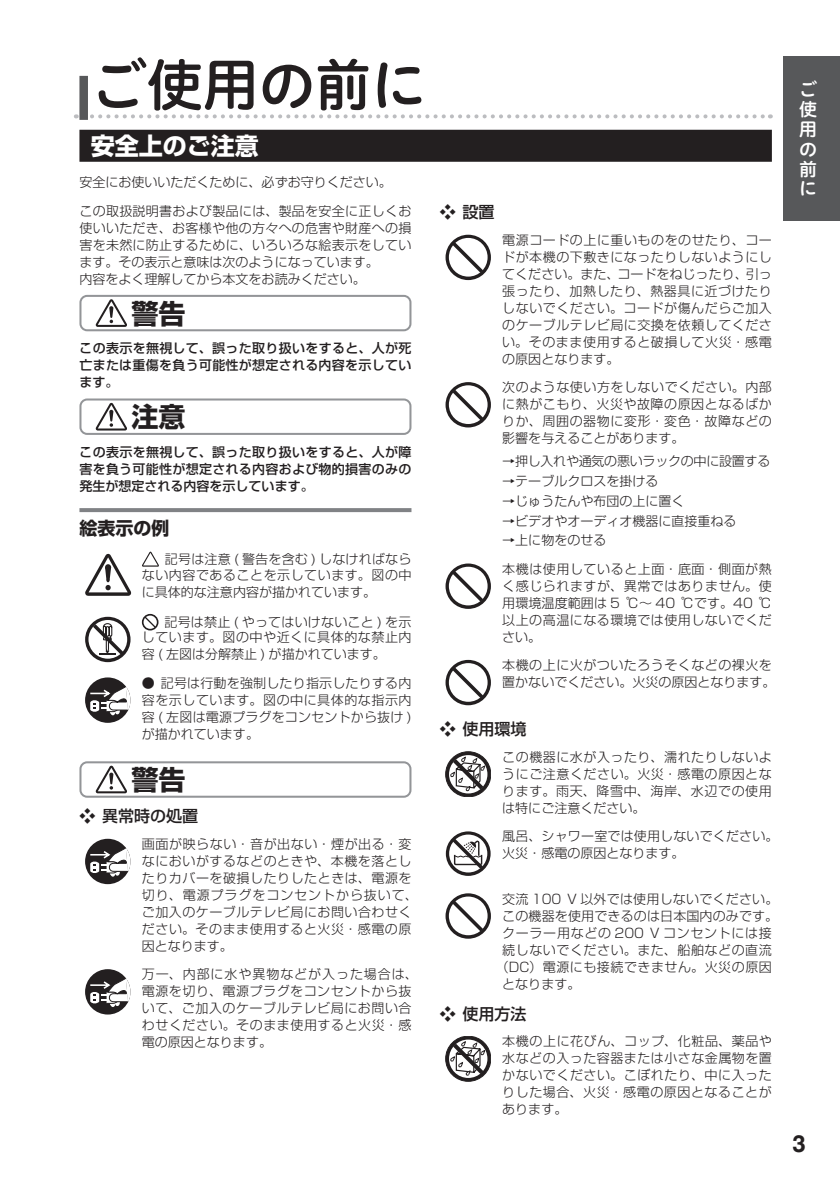
<style>
.page{position:relative;width:840px;height:1191px;background:#fff}
.page>*{position:absolute;margin:0;border:0;box-sizing:border-box;transform-origin:0 0}
.t1{font:56px "Hiragino UD Sans R Std N W6";color:#231f20}
.t2{font:27px "Shin Go Pro Bold 90 msp RKSJ H";color:#231f20}
.t3{font:700 24px "Shin Go Pro";color:#fff}
.t4{font:700 24px "Helvetica LT";color:#231f20}
.t5{font:18px/19.8px "Hiragino UD Sans R Std N W6";color:#fff;text-align:justify}
.t6{font:700 18px "Shin Go Pro";color:#231f20}
.t7{font:500 16px "Shin Go Pro";color:#231f20}
.t8{font:300 13px/17px "Shin Go Pro";letter-spacing:.04em;color:#231f20;text-align:justify}
.t9{font:500 13px/17px "Shin Go Pro";letter-spacing:.02em;color:#231f20;text-align:justify}
.t10{font:300 13px/17px "Shin Go Pro";letter-spacing:.02em;color:#231f20}
.t11{font:300 13px "Shin Go Pro";color:#231f20}
.t12{font:300 13px/17px "Shin Go Pro";letter-spacing:.01em;color:#231f20}
.t13{font:300 13px "Shin Go Pro";letter-spacing:-.02em;color:#231f20}
.t14{font:300 13px "Shin Go Pro";letter-spacing:.015em;color:#231f20}
</style>
<div class="page">
<div style="left:782px;top:57px;width:57px;height:164px;background:#57585a"></div>
<svg style="left:90px;top:114px;width:680px;height:4px"></svg>
<div style="left:79px;top:76px;width:9px;height:44px;background:#57585a"></div>
<div style="left:79px;top:130px;width:692px;height:32px;background:#231f20"></div>
<svg style="left:79px;top:508px;width:332px;height:4px"></svg>
<svg style="left:79px;top:295px;width:332px;height:36px"></svg>
<svg style="left:79px;top:398px;width:332px;height:37px"></svg>
<svg style="left:142px;top:551px;width:17px;height:15px"></svg>
<svg style="left:142px;top:614px;width:16px;height:16px"></svg>
<svg style="left:143px;top:615px;width:14px;height:14px"></svg>
<svg style="left:79px;top:761px;width:332px;height:36px"></svg>
<svg style="left:85px;top:554px;width:46px;height:42px"></svg>
<svg style="left:85px;top:617px;width:45px;height:45px"></svg>
<div style="left:88px;top:620px;width:39px;height:38px;background:#fff;border-radius:50%"></div>
<svg style="left:93px;top:622px;width:31px;height:33px"></svg>
<div style="left:85px;top:677px;width:45px;height:46px;background:#231f20;border-radius:50%"></div>
<svg style="left:89px;top:686px;width:41px;height:29px"></svg>
<div style="left:85px;top:838px;width:45px;height:46px;background:#231f20;border-radius:50%"></div>
<svg style="left:89px;top:847px;width:41px;height:29px"></svg>
<div style="left:85px;top:969px;width:45px;height:45px;background:#231f20;border-radius:50%"></div>
<svg style="left:89px;top:977px;width:41px;height:30px"></svg>
<svg style="left:445px;top:235px;width:45px;height:45px"></svg>
<svg style="left:448px;top:238px;width:39px;height:39px"></svg>
<svg style="left:452px;top:242px;width:31px;height:31px"></svg>
<svg style="left:445px;top:382px;width:45px;height:45px"></svg>
<svg style="left:448px;top:385px;width:39px;height:39px"></svg>
<svg style="left:452px;top:390px;width:31px;height:30px"></svg>
<svg style="left:445px;top:563px;width:45px;height:46px"></svg>
<div style="left:448px;top:567px;width:39px;height:38px;background:#fff;border-radius:50%"></div>
<svg style="left:452px;top:571px;width:31px;height:31px"></svg>
<svg style="left:445px;top:660px;width:45px;height:45px"></svg>
<svg style="left:448px;top:663px;width:39px;height:39px"></svg>
<svg style="left:452px;top:667px;width:31px;height:31px"></svg>
<svg style="left:445px;top:751px;width:45px;height:46px"></svg>
<div style="left:445px;top:751px;width:45px;height:46px;border:1px solid #231f20;border-radius:50%"></div>
<div style="left:449px;top:755px;width:38px;height:38px;background:#fff;border-radius:50%"></div>
<svg style="left:450px;top:757px;width:35px;height:34px"></svg>
<svg style="left:445px;top:831px;width:45px;height:45px"></svg>
<svg style="left:449px;top:834px;width:38px;height:38px"></svg>
<svg style="left:452px;top:839px;width:30px;height:30px"></svg>
<svg style="left:445px;top:893px;width:45px;height:45px"></svg>
<svg style="left:448px;top:896px;width:39px;height:39px"></svg>
<svg style="left:452px;top:901px;width:31px;height:30px"></svg>
<svg style="left:445px;top:1036px;width:45px;height:45px"></svg>
<div style="left:445px;top:1036px;width:45px;height:45px;border:1px solid #231f20;border-radius:50%"></div>
<svg style="left:449px;top:1039px;width:38px;height:39px"></svg>
<svg style="left:450px;top:1041px;width:35px;height:35px"></svg>
<h1 class="t1" style="left:91px;top:42px;width:337px">ご使用の前に</h1>
<h3 class="t3" style="left:91px;top:127px;width:169px">安全上のご注意</h3>
<p class="t11" style="left:79px;top:171px;width:313px">安全にお使いいただくために、必ずお守りください。</p>
<p class="t10" style="left:79px;top:201px;width:333px">この取扱説明書および製品には、製品を安全に正しくお使いいただき、お客様や他の方々への危害や財産への損害を未然に防止するために、いろいろな絵表示をしています。その表示と意味は次のようになっています。<br>内容をよく理解してから本文をお読みください。</p>
<h2 class="t2" style="left:131px;top:292px;width:56px">警告</h2>
<p class="t9" style="left:79px;top:338px;width:333px">この表示を無視して、誤った取り扱いをすると、人が死亡または重傷を負う可能性が想定される内容を示しています。</p>
<h2 class="t2" style="left:131px;top:395px;width:56px">注意</h2>
<p class="t9" style="left:79px;top:442px;width:333px">この表示を無視して、誤った取り扱いをすると、人が障害を負う可能性が想定される内容および物的損害のみの発生が想定される内容を示しています。</p>
<h3 class="t6" style="left:79px;top:514px;width:91px">絵表示の例</h3>
<p class="t8" style="left:142px;top:549px;width:271px;line-height:16.4px;text-indent:23px">記号は注意 ( 警告を含む ) しなければならない内容であることを示しています。図の中に具体的な注意内容が描かれています。</p>
<p class="t8" style="left:142px;top:613px;width:271px;line-height:15.4px;text-align:right">記号は禁止 ( やってはいけないこと ) を示<br>しています。図の中や近くに具体的な禁止内</p>
<p class="t11" style="left:142px;top:644px;width:245px">容 ( 左図は分解禁止 ) が描かれています。</p>
<p class="t8" style="left:142px;top:672px;width:271px">● 記号は行動を強制したり指示したりする内容を示しています。図の中に具体的な指示内容 ( 左図は電源プラグをコンセントから抜け )が描かれています。</p>
<h2 class="t2" style="left:131px;top:758px;width:56px">警告</h2>
<p class="t7" style="left:79px;top:803px;width:120px">❖ 異常時の処置</p>
<p class="t8" style="left:142px;top:834px;width:277px;text-align:left">画面が映らない・音が出ない・煙が出る・変なにおいがするなどのときや、本機を落としたりカバーを破損したりしたときは、電源を切り、電源プラグをコンセントから抜いて、ご加入のケーブルテレビ局にお問い合わせください。そのまま使用すると火災・感電の原因となります。</p>
<p class="t8" style="left:142px;top:964px;width:277px;text-align:left">万一、内部に水や異物などが入った場合は、電源を切り、電源プラグをコンセントから抜いて、ご加入のケーブルテレビ局にお問い合わせください。そのまま使用すると火災・感電の原因となります。</p>
<p class="t7" style="left:439px;top:199px;width:56px">❖ 設置</p>
<p class="t8" style="left:502px;top:230px;width:271px">電源コードの上に重いものをのせたり、コードが本機の下敷きになったりしないようにしてください。また、コードをねじったり、引っ張ったり、加熱したり、熱器具に近づけたりしないでください。コードが傷んだらご加入のケーブルテレビ局に交換を依頼してください。そのまま使用すると破損して火災・感電の原因となります。</p>
<p class="t8" style="left:502px;top:377px;width:271px">次のような使い方をしないでください。内部に熱がこもり、火災や故障の原因となるばかりか、周囲の器物に変形・変色・故障などの影響を与えることがあります。</p>
<p class="t13" style="left:502px;top:450px;width:269px">→押し入れや通気の悪いラックの中に設置する</p>
<p class="t11" style="left:502px;top:470px;width:157px">→テーブルクロスを掛ける</p>
<p class="t11" style="left:502px;top:490px;width:183px">→じゅうたんや布団の上に置く</p>
<p class="t11" style="left:502px;top:510px;width:235px">→ビデオやオーディオ機器に直接重ねる</p>
<p class="t8" style="left:502px;top:525px;width:271px;line-height:28.4px">→上に物をのせる<br>本機は使用していると上面・底面・側面が熱</p>
<p class="t8" style="left:502px;top:576px;width:271px">く感じられますが、異常ではありません。使用環境温度範囲は 5 ℃～ 40 ℃です。40 ℃以上の高温になる環境では使用しないでください。</p>
<p class="t8" style="left:502px;top:655px;width:274px">本機の上に火がついたろうそくなどの裸火を置かないでください。火災の原因となります。</p>
<p class="t7" style="left:439px;top:716px;width:88px">❖ 使用環境</p>
<p class="t8" style="left:502px;top:747px;width:271px">この機器に水が入ったり、濡れたりしないようにご注意ください。火災・感電の原因となります。雨天、降雪中、海岸、水辺での使用は特にご注意ください。</p>
<p class="t12" style="left:502px;top:826px;width:277px">風呂、シャワー室では使用しないでください。火災・感電の原因となります。</p>
<p class="t14" style="left:502px;top:888px;width:277px">交流 100 V 以外では使用しないでください。</p>
<p class="t12" style="left:502px;top:905px;width:277px">この機器を使用できるのは日本国内のみです。</p>
<p class="t8" style="left:502px;top:922px;width:271px">クーラー用などの 200 V コンセントには接</p>
<p class="t8" style="left:502px;top:939px;width:271px">続しないでください。また、船舶などの直流</p>
<p class="t8" style="left:495px;top:956px;width:277px">（DC）電源にも接続できません。火災の原因</p>
<p class="t8" style="left:502px;top:973px;width:79px">となります。</p>
<p class="t7" style="left:439px;top:1000px;width:88px">❖ 使用方法</p>
<p class="t8" style="left:502px;top:1031px;width:271px">本機の上に花びん、コップ、化粧品、薬品や水などの入った容器または小さな金属物を置かないでください。こぼれたり、中に入ったりした場合、火災・感電の原因となることがあります。</p>
<h3 class="t5" style="left:798px;top:79px;width:19px">ご使用の前に</h3>
<h3 class="t4" style="left:792px;top:1129px;width:15px">3</h3>
</div>
